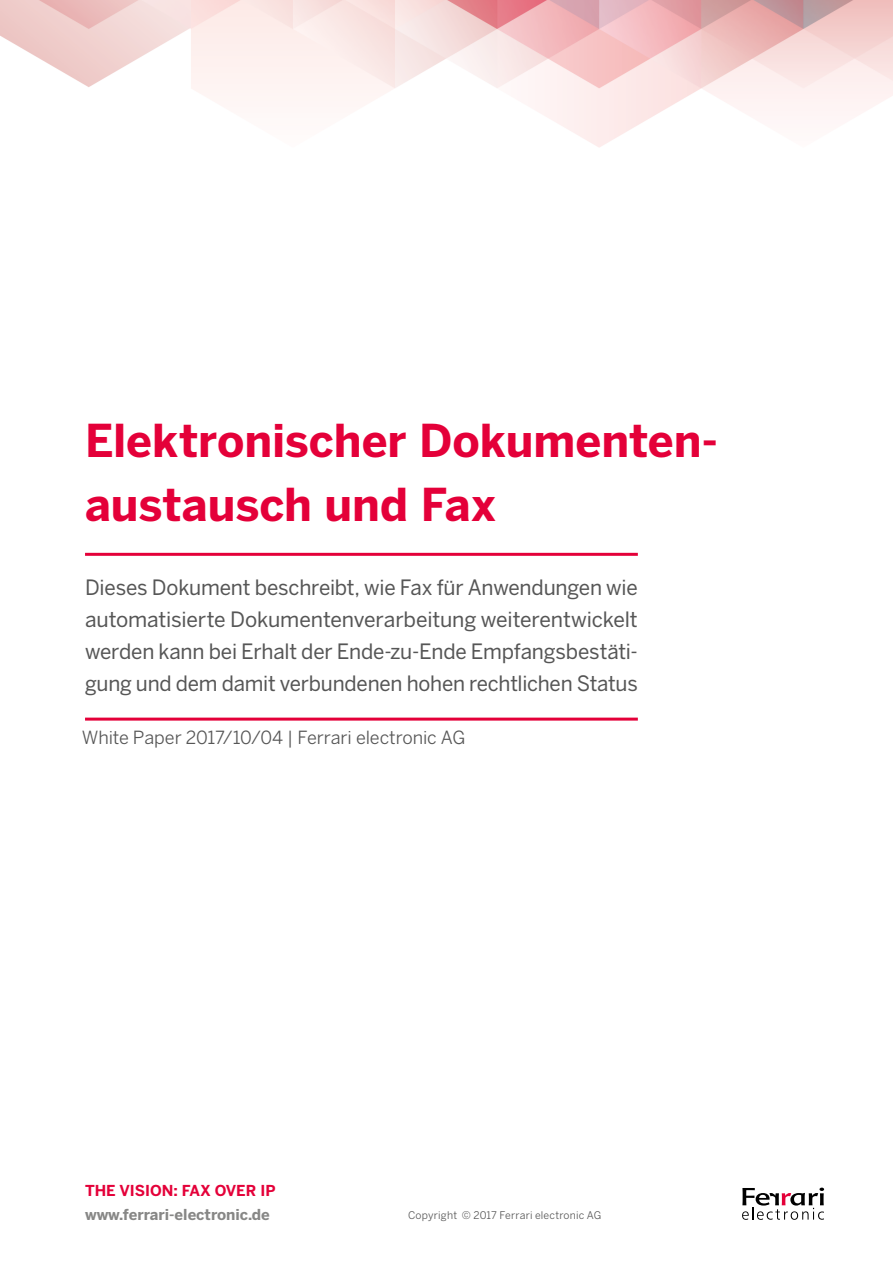
<style>
.page{position:relative;width:893px;height:1263px;background:#fff}
.page>*{position:absolute;margin:0;border:0;box-sizing:border-box;transform-origin:0 0}
.t1{font:700 45px/63.8px "Benton Sans";color:#e40039}
.t2{font:21px/32px "Benton Sans";letter-spacing:-.01em;color:#565656;text-align:justify}
.t3{font:18px "Benton Sans";letter-spacing:-.005em;color:#565656}
.t4{font:700 15px "Benton Sans";color:#878786}
.t5{font:700 15px "Benton Sans";color:#e40039}
.t6{font:10.5px "Benton Sans";letter-spacing:.02em;color:#565656}
</style>
<div class="page">
<img style="left:0;top:0;width:893px;height:147px">
<svg style="left:742px;top:1187px;width:82px;height:33px"></svg>
<hr style="left:85px;top:553px;width:553px;height:3px;background:#e40039">
<hr style="left:85px;top:718px;width:553px;height:3px;background:#e40039">
<h1 class="t1" style="left:85px;top:408px;width:634px">Elektronischer Dokumenten&shy;austausch und Fax</h1>
<p class="t2" style="left:85px;top:571px;width:554px">Dieses Dokument beschreibt, wie Fax für Anwendungen wie automatisierte Dokumentenverarbeitung weiterentwickelt werden kann bei Erhalt der Ende-zu-Ende Empfangsbestäti&shy;gung und dem damit verbundenen hohen rechtlichen Status</p>
<p class="t3" style="left:82px;top:727px;width:385px">White Paper 2017/10/04 | Ferrari electronic AG</p>
<p class="t5" style="left:85px;top:1182px;width:192px">THE VISION: FAX OVER IP</p>
<p class="t4" style="left:85px;top:1206px;width:186px">www.ferrari-electronic.de</p>
<p class="t6" style="left:408px;top:1209px;width:195px">Copyright © 2017 Ferrari electronic AG</p>
</div>
